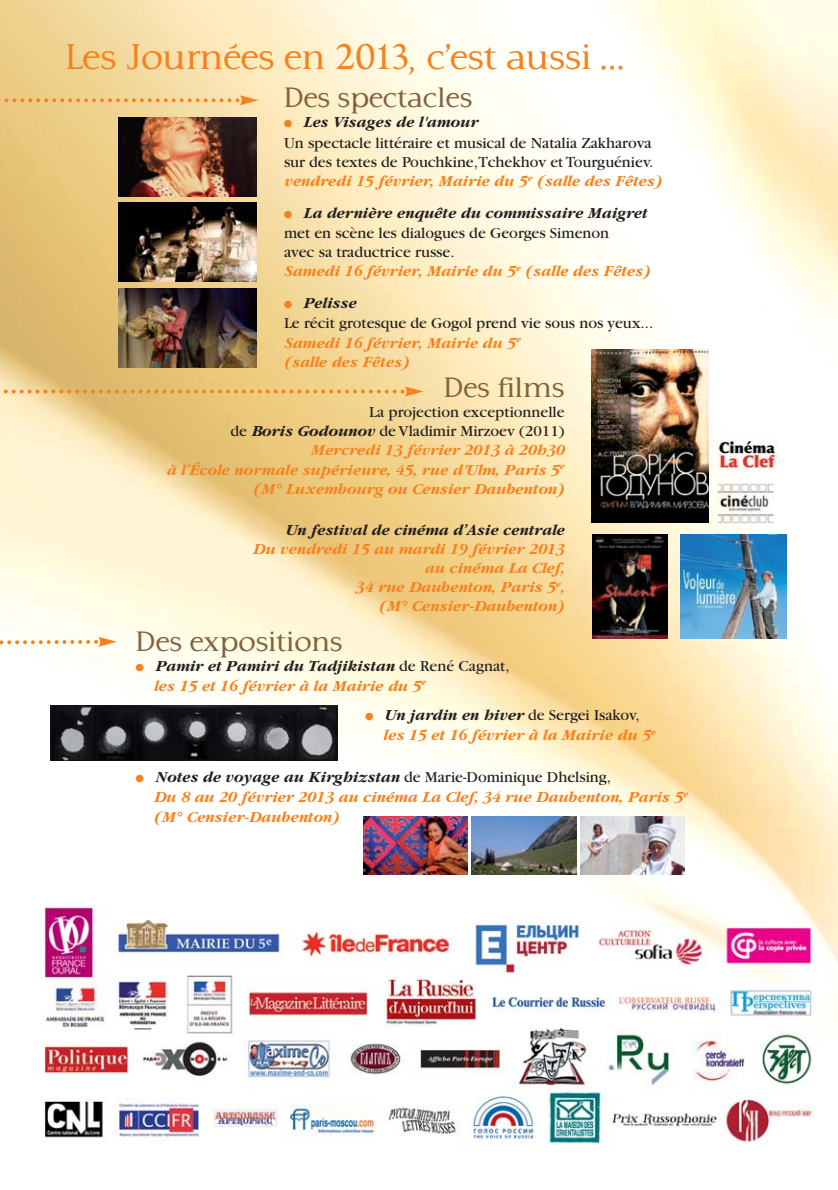
<style>
.page{position:relative;width:838px;height:1190px;background:#fff}
.page>*{position:absolute;margin:0;border:0;box-sizing:border-box;transform-origin:0 0}
.t1{font:500 28px "Typo 3";color:#f5821f}
.t2{font:500 22px "Typo 3";color:#83613a}
.t3{font:italic 700 16px/19.2px "Garamond";color:#f5821f}
.t4{font:16px/19.6px "Garamond";color:#231f20}
.t5{font:italic 700 16px "Garamond";color:#231f20}
.s1{color:#f5821f}
.s2{font-weight:700;font-style:italic}
.s3{font-weight:700;font-style:italic;color:#f5821f}
.s4{font-weight:400;font-style:normal;color:#231f20}
.s5{color:#231f20}
</style>
<div class="page">
<img style="left:0;top:0;width:838px;height:1150px">
<img style="left:118px;top:203px;width:139px;height:79px">
<img style="left:592px;top:350px;width:117px;height:172px">
<img style="left:592px;top:534px;width:75px;height:105px">
<img style="left:681px;top:534px;width:106px;height:105px">
<img style="left:118px;top:288px;width:139px;height:79px">
<svg style="left:0;top:95px;width:258px;height:10px;background:#f2c883"></svg>
<svg style="left:0;top:387px;width:423px;height:10px;background:#edbf75"></svg>
<svg style="left:0;top:637px;width:117px;height:10px"></svg>
<img style="left:118px;top:117px;width:139px;height:79px">
<img style="left:50px;top:705px;width:288px;height:56px">
<img style="left:717px;top:482px;width:58px;height:42px">
<img style="left:717px;top:440px;width:60px;height:29px">
<img style="left:472px;top:816px;width:105px;height:58px">
<img style="left:580px;top:816px;width:104px;height:58px">
<img style="left:363px;top:816px;width:105px;height:58px">
<h1 class="t1" style="left:65px;top:44px;width:559px">Les Journées en 2013, c'est aussi ...</h1>
<h2 class="t2" style="left:284px;top:88px;width:190px">Des spectacles</h2>
<p class="t4" style="left:284px;top:114px;width:380px"><span class="s1">●</span> <span class="s2">Les Visages de l'amour<br></span>Un spectacle littéraire et musical de Natalia Zakharova sur des textes de Pouchkine,Tchekhov et Tourguéniev. <span class="s3">vendredi 15 février, Mairie du 5</span><sup>e</sup> <span class="s3">(salle des Fêtes)</span></p>
<p class="t4" style="left:284px;top:204px;width:368px"><span class="s1">●</span> <span class="s2">La dernière enquête du commissaire Maigret </span>met en scène les dialogues de Georges Simenon<br>avec sa traductrice russe.<br><span class="s3">Samedi 16 février, Mairie du 5</span><sup>e</sup> <span class="s3">(salle des Fêtes)</span></p>
<p class="t4" style="left:284px;top:295px;width:371px"><span class="s1">●</span> <span class="s2">Pelisse<br></span>Le récit grotesque de Gogol prend vie sous nos yeux...<br><span class="s3">Samedi 16 février, Mairie du 5</span><sup>e<br></sup><span class="s3">(salle des Fêtes)</span></p>
<h2 class="t2" style="left:444px;top:378px;width:122px">Des films</h2>
<p class="t3" style="left:167px;top:404px;width:399px;text-align:right"><span class="s4">La projection exceptionnelle<br>de</span> <span class="s5">Boris Godounov</span> <span class="s4">de Vladimir Mirzoev (2011)<br></span>Mercredi 13 février 2013 à 20h30<br>à l’École normale supérieure, 45, rue d'Ulm, Paris 5<sup>e </sup>(M° Luxembourg ou Censier Daubenton)</p>
<p class="t5" style="left:285px;top:524px;width:281px">Un festival de cinéma d’Asie centrale</p>
<p class="t3" style="left:253px;top:541px;width:313px;text-align:right">Du vendredi 15 au mardi 19 février 2013 au cinéma La Clef,<br>34 rue Daubenton, Paris 5<sup>e</sup>,<br>(M° Censier-Daubenton)</p>
<h2 class="t2" style="left:136px;top:631px;width:208px">Des expositions</h2>
<p class="t3" style="left:154px;top:657px;width:357px;line-height:20px;text-indent:-18px">● <span class="s5">Pamir et Pamiri du Tadjikistan</span> <span class="s4">de René Cagnat, </span>les 15 et 16 février à la Mairie du 5<sup>e</sup></p>
<p class="t3" style="left:383px;top:707px;width:274px;line-height:20px;text-indent:-18px">● <span class="s5">Un jardin en hiver</span> <span class="s4">de Sergei Isakov, </span>les 15 et 16 février à la Mairie du 5<sup>e</sup></p>
<p class="t3" style="left:154px;top:768px;width:536px;line-height:20px;text-indent:-18px">● <span class="s5">Notes de voyage au Kirghizstan</span> <span class="s4">de Marie-Dominique Dhelsing,<br></span>Du 8 au 20 février 2013 au cinéma La Clef, 34 rue Daubenton, Paris 5<sup>e </sup>(M° Censier-Daubenton)</p>
</div>
